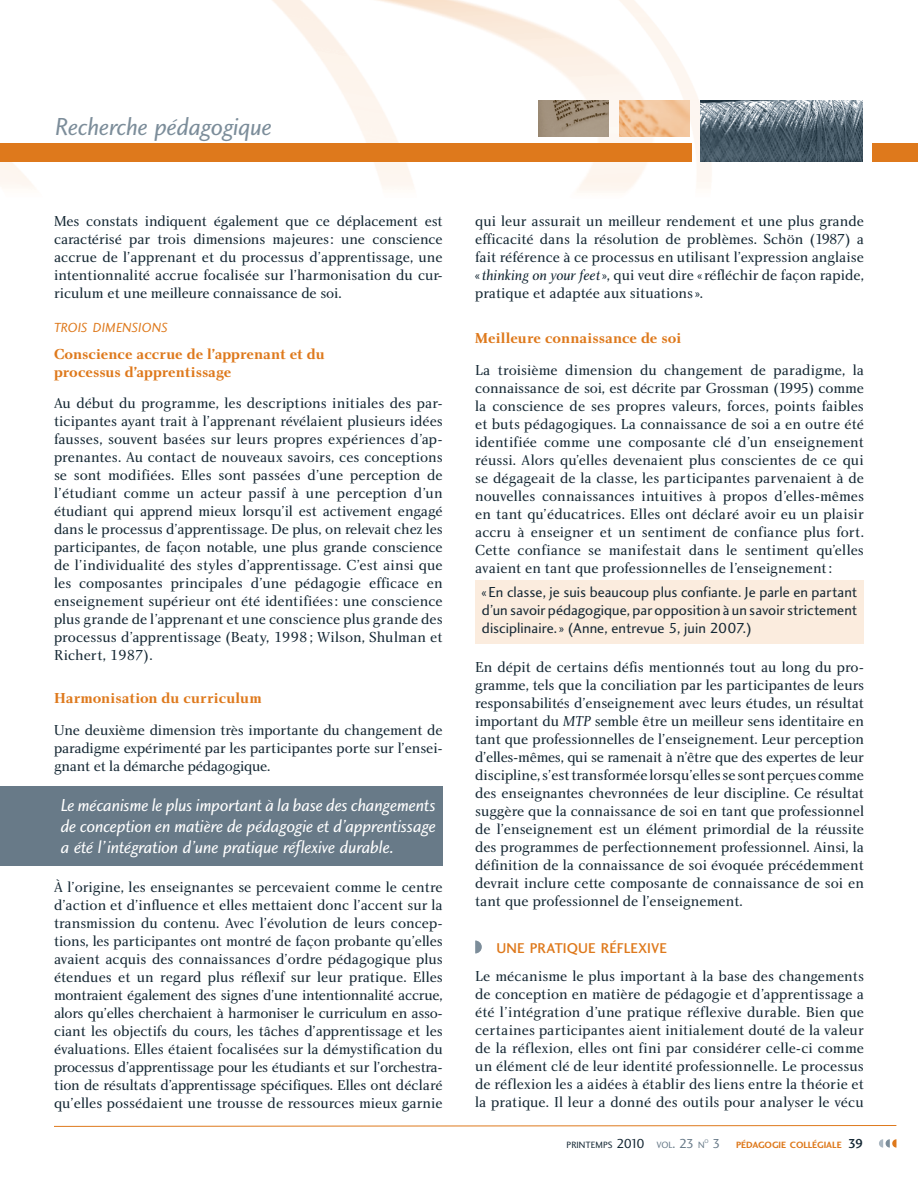
<style>
.page{position:relative;width:918px;height:1188px;background:#fff}
.page>*{position:absolute;margin:0;border:0;box-sizing:border-box;transform-origin:0 0}
.t1{font:25.5px "Charlotte Sans Book Italic Plain";letter-spacing:-.01em;color:#7c8d9a}
.t2{font:18px/21px "Charlotte Sans Book Italic Plain";letter-spacing:-.015em;color:#fff;text-align:justify}
.t3{font:15px/18px "Charlotte Book Plain";color:#142733;text-align:justify}
.t4{font:15px/18px "Charlotte Sans Book Plain";letter-spacing:.005em;color:#142733;text-align:justify}
.t5{font:15px/18px "Charlotte Bold Plain";color:#de791c}
.t6{font:14.7px "Charlotte Sans Medium Plain";color:#de791c}
.t7{font:13.65px "Charlotte Sans Book Italic Plain";letter-spacing:-.005em;color:#de791c}
.t8{font:9.45px "Charlotte Sans Bold Plain";color:#de791c}
.t9{font:9.45px "Charlotte Sans Book Plain";color:#142733}
.t10{font:5.55px "Charlotte Sans Book Plain";color:#687a88}
.s1{font-family:"Charlotte Book Italic Plain"}
.s2{font-size:13.5px}
.s3{color:#687a88}
.s4{font-size:13.5px;color:#687a88}
.s5{font-family:"Charlotte Sans Book Plain";font-size:13.5px;color:#687a88}
.s6{font-family:"Charlotte Sans Medium Plain";font-size:13.5px;color:#142733}
</style>
<div class="page">
<img style="left:0;top:0;width:918px;height:192px">
<img style="left:701px;top:101px;width:162px;height:61px">
<img style="left:619px;top:101px;width:70px;height:36px">
<img style="left:538px;top:101px;width:71px;height:36px">
<div style="left:475px;top:580px;width:389px;height:63px;background:#fbecde"></div>
<svg style="left:475px;top:940px;width:7px;height:14px"></svg>
<div style="left:0;top:786px;width:443px;height:80px;background:#687a88"></div>
<svg style="left:879px;top:1139px;width:17px;height:9px"></svg>
<svg style="left:54px;top:1125px;width:843px;height:2px;background:#edbb8c"></svg>
<div style="left:872px;top:144px;width:46px;height:18px;background:#de791c"></div>
<div style="left:0;top:144px;width:691px;height:18px;background:#de791c"></div>
<h1 class="t1" style="left:55px;top:116px;width:218px">Recherche pédagogique</h1>
<p class="t3" style="left:54px;top:213px;width:390px">Mes constats indiquent également que ce déplacement est caractérisé par trois dimensions majeures : une conscience accrue de l’apprenant et du processus d’apprentissage, une intentionnalité accrue focalisée sur l’harmonisation du cur&shy;riculum et une meilleure connaissance de soi.</p>
<p class="t7" style="left:54px;top:322px;width:116px">TROIS DIMENSIONS</p>
<p class="t5" style="left:54px;top:346px;width:272px">Conscience accrue de l’apprenant et du processus d’apprentissage</p>
<p class="t3" style="left:54px;top:396px;width:390px">Au début du programme, les descriptions initiales des par&shy;ticipantes ayant trait à l’apprenant révélaient plusieurs idées fausses, souvent basées sur leurs propres expériences d’ap&shy;prenantes. Au contact de nouveaux savoirs, ces conceptions se sont modifiées. Elles sont passées d’une perception de l’étudiant comme un acteur passif à une perception d’un étudiant qui apprend mieux lorsqu’il est activement engagé dans le processus d’apprentissage. De plus, on relevait chez les participantes, de façon notable, une plus grande conscience de l’individualité des styles d’apprentissage. C’est ainsi que les composantes principales d’une pédagogie efficace en enseignement supérieur ont été identifiées : une conscience plus grande de l’apprenant et une conscience plus grande des processus d’apprentissage (Beaty, 1998 ; Wilson, Shulman et Richert, 1987).</p>
<p class="t5" style="left:54px;top:691px;width:209px">Harmonisation du curriculum</p>
<p class="t3" style="left:54px;top:722px;width:390px">Une deuxième dimension très importante du changement de paradigme expérimenté par les participantes porte sur l’ensei&shy;gnant et la démarche pédagogique.</p>
<p class="t2" style="left:61px;top:796px;width:377px">Le mécanisme le plus important à la base des changements de conception en matière de pédagogie et d’apprentissage a été l’intégration d’une pratique réflexive durable.</p>
<p class="t3" style="left:54px;top:880px;width:390px">À l’origine, les enseignantes se percevaient comme le centre d’action et d’influence et elles mettaient donc l’accent sur la transmission du contenu. Avec l’évolution de leurs concep&shy;tions, les participantes ont montré de façon probante qu’elles avaient acquis des connaissances d’ordre pédagogique plus étendues et un regard plus réflexif sur leur pratique. Elles montraient également des signes d’une intentionnalité accrue, alors qu’elles cherchaient à harmoniser le curriculum en asso&shy;ciant les objectifs du cours, les tâches d’apprentissage et les évaluations. Elles étaient focalisées sur la démystification du processus d’apprentissage pour les étudiants et sur l’orchestra&shy;tion de résultats d’apprentissage spécifiques. Elles ont déclaré qu’elles possédaient une trousse de ressources mieux garnie</p>
<p class="t3" style="left:475px;top:213px;width:390px">qui leur assurait un meilleur rendement et une plus grande efficacité dans la résolution de problèmes. Schön (1987) a fait référence à ce processus en utilisant l’expression anglaise « <span class="s1">thinking on your feet</span> », qui veut dire « réfléchir de façon rapide, pratique et adaptée aux situations ».</p>
<p class="t5" style="left:475px;top:330px;width:208px">Meilleure connaissance de soi</p>
<p class="t3" style="left:475px;top:362px;width:390px">La troisième dimension du changement de paradigme, la connaissance de soi, est décrite par Grossman (1995) comme la conscience de ses propres valeurs, forces, points faibles et buts pédagogiques. La connaissance de soi a en outre été identifiée comme une composante clé d’un enseignement réussi. Alors qu’elles devenaient plus conscientes de ce qui se dégageait de la classe, les participantes parvenaient à de nouvelles connaissances intuitives à propos d’elles-mêmes en tant qu’éducatrices. Elles ont déclaré avoir eu un plaisir accru à enseigner et un sentiment de confiance plus fort.<br>Cette confiance se manifestait dans le sentiment qu’elles avaient en tant que professionnelles de l’enseignement :</p>
<p class="t4" style="left:482px;top:585px;width:377px">« En classe, je suis beaucoup plus confiante. Je parle en partant d’un savoir pédagogique, par opposition à un savoir strictement disciplinaire. » (Anne, entrevue 5, juin 2007.)</p>
<p class="t3" style="left:475px;top:659px;width:390px">En dépit de certains défis mentionnés tout au long du pro&shy;gramme, tels que la conciliation par les participantes de leurs responsabilités d’enseignement avec leurs études, un résultat important du <span class="s1">MTP</span> semble être un meilleur sens identitaire en tant que professionnelles de l’enseignement. Leur perception d’elles-mêmes, qui se ramenait à n’être que des expertes de leur discipline, s’est transformée lorsqu’elles se sont perçues comme des enseignantes chevronnées de leur discipline. Ce résultat suggère que la connaissance de soi en tant que professionnel de l’enseignement est un élément primordial de la réussite des programmes de perfectionnement professionnel. Ainsi, la définition de la connaissance de soi évoquée précédemment devrait inclure cette composante de connaissance de soi en tant que professionnel de l’enseignement.</p>
<p class="t6" style="left:496px;top:942px;width:172px">UNE PRATIQUE RÉFLEXIVE</p>
<p class="t3" style="left:475px;top:968px;width:390px">Le mécanisme le plus important à la base des changements de conception en matière de pédagogie et d’apprentissage a été l’intégration d’une pratique réflexive durable. Bien que certaines participantes aient initialement douté de la valeur de la réflexion, elles ont fini par considérer celle-ci comme un élément clé de leur identité professionnelle. Le processus de réflexion les a aidées à établir des liens entre la théorie et la pratique. Il leur a donné des outils pour analyser le vécu</p>
<p class="t9" style="left:567px;top:1141px;width:139px">PRINTEMPS <span class="s2">2010</span> <span class="s3">VOL</span><span class="s4">. 23</span> <span class="s3">N</span></p>
<p class="t10" style="left:705px;top:1139px;width:6px">O</p>
<p class="t8" style="left:712px;top:1141px;width:153px"><span class="s5">3</span> PÉDAGOGIE COLLÉGIALE <span class="s6">39</span></p>
</div>
